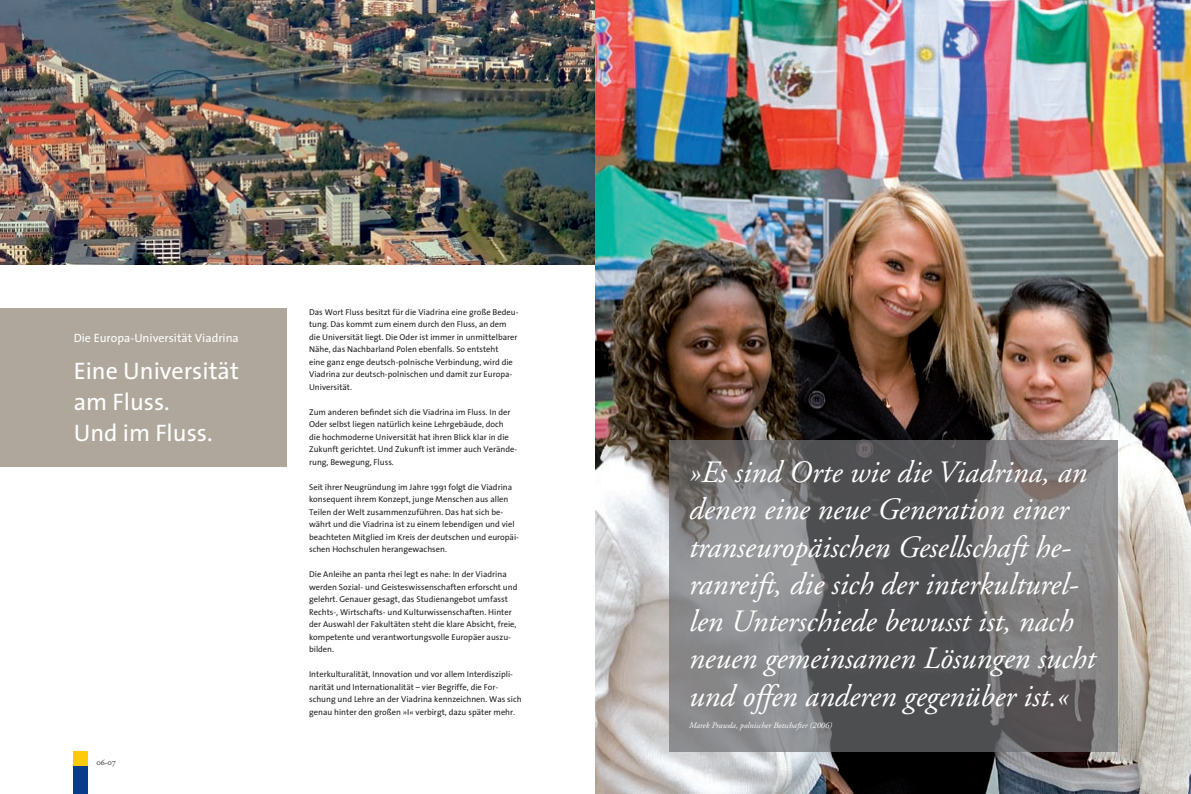
<style>
.page{position:relative;width:1191px;height:794px;background:#fff}
.page>*{position:absolute;margin:0;border:0;box-sizing:border-box;transform-origin:0 0}
.t1{font:italic 31px/37.2px "Adobe Garamond";color:#fff}
.t2{font:24px/31px "The Sans";color:#fff}
.t3{font:12px "The Sans";color:#fff}
.t4{font:8.5px/12.5px "The Sans";color:#231f20}
.t5{font:italic 8.5px "Adobe Garamond";color:#fff}
.t6{font:8.5px "Adobe Garamond Regular SC";color:#231f20}
</style>
<div class="page">
<div style="left:74px;top:751px;width:14px;height:43px;background:#083e89"></div>
<div style="left:74px;top:751px;width:14px;height:14px;background:#feca0a"></div>
<div style="left:0;top:308px;width:286px;height:159px;background:#afa79c"></div>
<img style="left:0;top:0;width:595px;height:265px">
<img style="left:595px;top:0;width:596px;height:794px">
<svg style="left:669px;top:440px;width:448px;height:312px;background:#6f6f70"></svg>
<h3 class="t3" style="left:74px;top:328px;width:167px">Die Europa-Universität Viadrina</h3>
<h2 class="t2" style="left:74px;top:355px;width:167px">Eine Universität am Fluss.<br>Und im Fluss.</h2>
<p class="t6" style="left:96px;top:757px;width:21px">06-07</p>
<p class="t4" style="left:309px;top:305px;width:211px">Das Wort Fluss besitzt für die Viadrina eine große Bedeu&shy;tung. Das kommt zum einem durch den Fluss, an dem die Universität liegt. Die Oder ist immer in unmittelbarer Nähe, das Nachbarland Polen ebenfalls. So entsteht<br>eine ganz enge deutsch-polnische Verbindung, wird die Viadrina zur deutsch-polnischen und damit zur Europa-Universität.</p>
<p class="t4" style="left:309px;top:405px;width:210px">Zum anderen befindet sich die Viadrina im Fluss. In der Oder selbst liegen natürlich keine Lehrgebäude, doch<br>die hochmoderne Universität hat ihren Blick klar in die Zukunft gerichtet. Und Zukunft ist immer auch Verände&shy;rung, Bewegung, Fluss.</p>
<p class="t4" style="left:309px;top:480px;width:211px">Seit ihrer Neugründung im Jahre 1991 folgt die Viadrina konsequent ihrem Konzept, junge Menschen aus allen Teilen der Welt zusammenzuführen. Das hat sich be&shy;währt und die Viadrina ist zu einem lebendigen und viel beachteten Mitglied im Kreis der deutschen und europäi&shy;schen Hochschulen herangewachsen.</p>
<p class="t4" style="left:309px;top:568px;width:210px">Die Anleihe an panta rhei legt es nahe: In der Viadrina werden Sozial- und Geisteswissenschaften erforscht und gelehrt. Genauer gesagt, das Studienangebot umfasst Rechts-, Wirtschafts- und Kulturwissenschaften. Hinter der Auswahl der Fakultäten steht die klare Absicht, freie, kompetente und verantwortungsvolle Europäer auszu&shy;bilden.</p>
<p class="t4" style="left:309px;top:668px;width:214px">Interkulturalität, Innovation und vor allem Interdiszipli&shy;narität und Internationalität – vier Begriffe, die For&shy;schung und Lehre an der Viadrina kennzeichnen. Was sich genau hinter den großen »I« verbirgt, dazu später mehr.</p>
<p class="t1" style="left:689px;top:455px;width:408px">»Es sind Orte wie die Viadrina, an denen eine neue Generation einer transeuropäischen Gesellschaft he&shy;ranreift, die sich der interkulturel&shy;len Unterschiede bewusst ist, nach neuen gemeinsamen Lösungen sucht und offen anderen gegenüber ist.«</p>
<p class="t5" style="left:689px;top:720px;width:145px">Marek Prawda, polnischer Botschafter (2006)</p>
</div>
